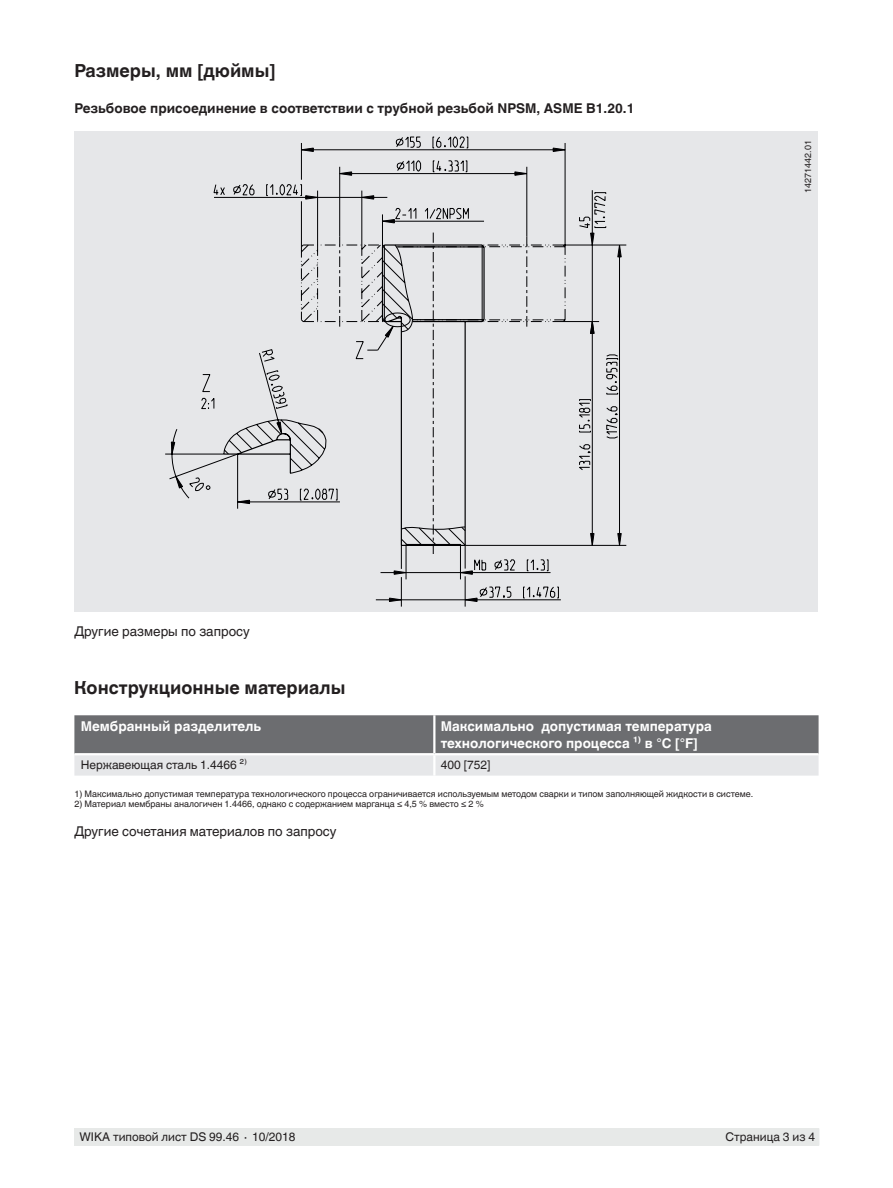
<style>
.page{position:relative;width:893px;height:1188px;background:#fff}
.page>*{position:absolute;margin:0;border:0;box-sizing:border-box;transform-origin:0 0}
.t1{font:700 18px "Helvetica World";color:#231f20}
.t2{font:700 13.5px/16.5px "Helvetica World";color:#fff}
.t3{font:700 13.5px "Helvetica World";color:#231f20}
.t4{font:13.5px "Helvetica World";color:#231f20}
.t5{font:12px "Helvetica World";color:#231f20}
.t6{font:9px "Helvetica World";color:#231f20}
</style>
<div class="page">
<div style="left:75px;top:1128px;width:744px;height:17px;background:#e7e9e8"></div>
<div style="left:74px;top:131px;width:744px;height:481px;background:#e6e7e9"></div>
<svg style="left:396px;top:136px;width:72px;height:6px"></svg>
<svg style="left:375px;top:575px;width:186px;height:32px"></svg>
<svg style="left:380px;top:547px;width:171px;height:28px"></svg>
<svg style="left:165px;top:142px;width:462px;height:404px"></svg>
<svg style="left:223px;top:243px;width:263px;height:304px"></svg>
<svg style="left:74px;top:715px;width:745px;height:61px;background:#98999c"></svg>
<hr style="left:433px;top:755px;width:2px;height:21px;background:#fff">
<hr style="left:74px;top:753px;width:360px;height:2px;background:#fff">
<hr style="left:434px;top:753px;width:385px;height:2px;background:#fff">
<hr style="left:433px;top:715px;width:2px;height:38px;background:#fff">
<h1 class="t1" style="left:74px;top:60px;width:202px">Размеры, мм [дюймы]</h1>
<h2 class="t3" style="left:74px;top:100px;width:561px">Резьбовое присоединение в соответствии с трубной резьбой NPSM, ASME B1.20.1</h2>
<p class="t6" style="left:803px;top:193px;width:54px;rotate:-90deg">14271442.01</p>
<h2 class="t4" style="left:74px;top:623px;width:177px">Другие размеры по запросу</h2>
<h1 class="t1" style="left:74px;top:678px;width:273px">Конструкционные материалы</h1>
<h2 class="t2" style="left:81px;top:718px;width:182px">Мембранный разделитель</h2>
<h2 class="t2" style="left:441px;top:718px;width:273px">Максимально допустимая температура технологического процесса ¹⁾ в °C [°F]</h2>
<h3 class="t5" style="left:81px;top:758px;width:168px">Нержавеющая сталь 1.4466 ²⁾</h3>
<h3 class="t5" style="left:441px;top:758px;width:51px">400 [752]</h3>
<p class="t6" style="left:74px;top:788px;width:680px">1) Максимально допустимая температура технологического процесса ограничивается используемым методом сварки и типом заполняющей жидкости в системе.</p>
<p class="t6" style="left:74px;top:799px;width:411px">2) Материал мембраны аналогичен 1.4466, однако с содержанием марганца ≤ 4,5 % вместо ≤ 2 %</p>
<h2 class="t4" style="left:74px;top:823px;width:264px">Другие сочетания материалов по запросу</h2>
<h3 class="t5" style="left:80px;top:1130px;width:218px">WIKA типовой лист DS 99.46 ∙ 10/2018</h3>
<h3 class="t5" style="left:725px;top:1130px;width:91px">Страница 3 из 4</h3>
</div>
